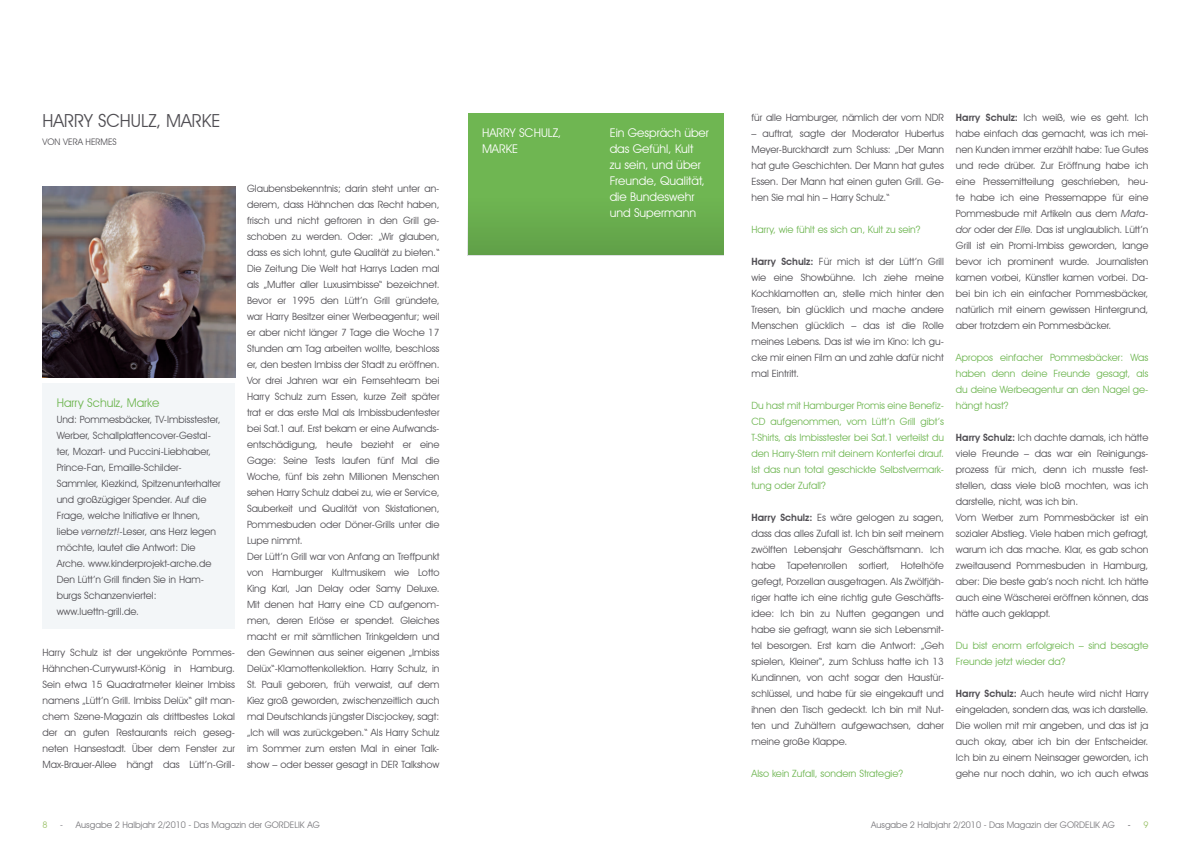
<style>
.page{position:relative;width:1191px;height:842px;background:#fff}
.page>*{position:absolute;margin:0;border:0;box-sizing:border-box;transform-origin:0 0}
.t1{font:18px "Avant Garde IT Cby BT";color:#504e53}
.t2{font:12px/16px "Avant Garde IT Cby BT";color:#fff}
.t3{font:12px "Avant Garde IT Cby BT";color:#6fb652}
.t4{font:10px/16px "Avant Garde IT Cby BT";color:#504e53;text-align:justify}
.t5{font:10px/16px "Avant Garde IT Cby BT";color:#6fb652;text-align:justify}
.t6{font:9px "Avant Garde IT Cby BT";color:#77767a}
.t7{font:9px "Avant Garde IT Cby BT";color:#504e53}
.t8{font:9px "Avant Garde IT Cby BT";color:#98c065}
.s1{font-style:italic}
.s2{font-weight:600}
.s3{color:#98c065}
</style>
<div class="page">
<div style="left:468px;top:113px;width:255px;height:142px;background:linear-gradient(to bottom,#73bc55,#65a84b)"></div>
<div style="left:43px;top:383px;width:192px;height:246px;background:#f3f6f8"></div>
<img style="left:43px;top:186px;width:192px;height:192px">
<h1 class="t1" style="left:43px;top:110px;width:76px">Harry Schul</h1>
<h1 class="t1" style="left:148px;top:110px;width:44px">z, Marke</h1>
<p class="t7" style="left:43px;top:136px;width:7px">von</p>
<p class="t7" style="left:63px;top:136px;width:11px">Vera</p>
<p class="t7" style="left:86px;top:136px;width:12px">Hermes</p>
<p class="t3" style="left:57px;top:395px;width:104px">Harry Schulz, Marke</p>
<p class="t4" style="left:57px;top:411px;width:166px;text-align:left">Und: Pommesbäcker, TV-Imbisstester, Werber, Schallplattencover-Gestal&shy;ter, Mozart- und Puccini-Liebhaber, Prince-Fan, Emaille-Schilder-Sammler, Kiezkind, Spitzenunterhalter und großzügiger Spender. Auf die Frage, welche Initiative er Ihnen, liebe <span class="s1">vernetzt!-</span>Leser, ans Herz legen möchte, lautet die Antwort: Die Arche. www.kinderprojekt-arche.de Den Lütt’n Grill finden Sie in Ham&shy;burgs Schanzenviertel: www.luettn-grill.de.</p>
<p class="t4" style="left:43px;top:644px;width:194px">Harry Schulz ist der ungekrönte Pommes-Hähnchen-Currywurst-König in Hamburg.<br>Sein etwa 15 Quadratmeter kleiner Imbiss namens „Lütt’n Grill. Imbiss Delüx“ gilt man&shy;chem Szene-Magazin als drittbestes Lokal der an guten Restaurants reich geseg&shy;neten Hansestadt. Über dem Fenster zur Max-Brauer-Allee hängt das Lütt’n-Grill-</p>
<p class="t4" style="left:247px;top:180px;width:194px;text-align:left">Glaubensbekenntnis; darin steht unter an&shy;derem, dass Hähnchen das Recht haben, frisch und nicht gefroren in den Grill ge&shy;schoben zu werden. Oder: „Wir glauben, dass es sich lohnt, gute Qualität zu bieten.“ Die Zeitung Die Welt hat Harrys Laden mal als „Mutter aller Luxusimbisse“ bezeichnet.<br>Bevor er 1995 den Lütt’n Grill gründete, war Harry Besitzer einer Werbeagentur; weil er aber nicht länger 7 Tage die Woche 17<br>Stunden am Tag arbeiten wollte, beschloss er, den besten Imbiss der Stadt zu eröffnen.<br>Vor drei Jahren war ein Fernsehteam bei Harry Schulz zum Essen, kurze Zeit später trat er das erste Mal als Imbissbudentester bei Sat.1 auf. Erst bekam er eine Aufwands&shy;entschädigung, heute bezieht er eine Gage: Seine Tests laufen fünf Mal die Woche, fünf bis zehn Millionen Menschen sehen Harry Schulz dabei zu, wie er Service, Sauberkeit und Qualität von Skistationen, Pommesbuden oder Döner-Grills unter die Lupe nimmt.<br>Der Lütt’n Grill war von Anfang an Treffpunkt von Hamburger Kultmusikern wie Lotto King Karl, Jan Delay oder Samy Deluxe.<br>Mit denen hat Harry eine CD aufgenom&shy;men, deren Erlöse er spendet. Gleiches macht er mit sämtlichen Trinkgeldern und den Gewinnen aus seiner eigenen „Imbiss Delüx“-Klamottenkollektion. Harry Schulz, in St. Pauli geboren, früh verwaist, auf dem Kiez groß geworden, zwischenzeitlich auch mal Deutschlands jüngster Discjockey, sagt: „Ich will was zurückgeben.“ Als Harry Schulz im Sommer zum ersten Mal in einer Talk&shy;show – oder besser gesagt in DER Talkshow</p>
<p class="t2" style="left:482px;top:124px;width:51px">Harry Schul</p>
<p class="t2" style="left:553px;top:124px;width:10px">z,</p>
<p class="t2" style="left:482px;top:140px;width:18px">Marke</p>
<p class="t2" style="left:609px;top:124px;width:101px">Ein Gespräch über das Gefühl, Kult<br>zu sein, und über<br>Freunde, Qualität, die Bundeswehr und Supermann</p>
<p class="t4" style="left:751px;top:109px;width:194px">für alle Hamburger, nämlich der vom NDR</p>
<p class="t4" style="left:751px;top:125px;width:194px">– auftrat, sagte der Moderator Hubertus Meyer-Burckhardt zum Schluss: „Der Mann hat gute Geschichten. Der Mann hat gutes Essen. Der Mann hat einen guten Grill. Ge&shy;hen Sie mal hin – Harry Schulz.“</p>
<p class="t5" style="left:751px;top:221px;width:170px">Harry, wie fühlt es sich an, Kult zu sein?</p>
<p class="t4" style="left:751px;top:253px;width:194px"><span class="s2">Harry Schulz:</span> Für mich ist der Lütt’n Grill wie eine Showbühne. Ich ziehe meine Kochklamotten an, stelle mich hinter den Tresen, bin glücklich und mache andere Menschen glücklich – das ist die Rolle meines Lebens. Das ist wie im Kino: Ich gu&shy;cke mir einen Film an und zahle dafür nicht mal Eintritt.</p>
<p class="t5" style="left:751px;top:397px;width:194px">Du hast mit Hamburger Promis eine Benefiz-CD aufgenommen, vom Lütt’n Grill gibt’s T-Shirts, als Imbisstester bei Sat.1 verteilst du den Harry-Stern mit deinem Konterfei drauf.<br>Ist das nun total geschickte Selbstvermark&shy;tung oder Zufall?</p>
<p class="t4" style="left:751px;top:509px;width:194px"><span class="s2">Harry Schulz:</span> Es wäre gelogen zu sagen, dass das alles Zufall ist. Ich bin seit meinem zwölften Lebensjahr Geschäftsmann. Ich habe Tapetenrollen sortiert, Hotelhöfe gefegt, Porzellan ausgetragen. Als Zwölfjäh&shy;riger hatte ich eine richtig gute Geschäfts&shy;idee: Ich bin zu Nutten gegangen und habe sie gefragt, wann sie sich Lebensmit&shy;tel besorgen. Erst kam die Antwort: „Geh spielen, Kleiner“, zum Schluss hatte ich 13<br>Kundinnen, von acht sogar den Haustür&shy;schlüssel, und habe für sie eingekauft und ihnen den Tisch gedeckt. Ich bin mit Nut&shy;ten und Zuhältern aufgewachsen, daher meine große Klappe.</p>
<p class="t5" style="left:751px;top:765px;width:153px">Also kein Zufall, sondern Strategie?</p>
<p class="t4" style="left:956px;top:109px;width:194px"><span class="s2">Harry Schulz:</span> Ich weiß, wie es geht. Ich habe einfach das gemacht, was ich mei&shy;nen Kunden immer erzählt habe: Tue Gutes und rede drüber. Zur Eröffnung habe ich eine Pressemitteilung geschrieben, heu&shy;te habe ich eine Pressemappe für eine Pommesbude mit Artikeln aus dem <span class="s1">Mata&shy;dor</span> oder der <span class="s1">Elle.</span> Das ist unglaublich. Lütt’n Grill ist ein Promi-Imbiss geworden, lange bevor ich prominent wurde. Journalisten kamen vorbei, Künstler kamen vorbei. Da&shy;bei bin ich ein einfacher Pommesbäcker, natürlich mit einem gewissen Hintergrund, aber trotzdem ein Pommesbäcker.</p>
<p class="t5" style="left:956px;top:349px;width:194px">Apropos einfacher Pommesbäcker: Was haben denn deine Freunde gesagt, als du deine Werbeagentur an den Nagel ge&shy;hängt hast?</p>
<p class="t4" style="left:956px;top:429px;width:194px;text-align:left"><span class="s2">Harry Schulz:</span> Ich dachte damals, ich hätte viele Freunde – das war ein Reinigungs&shy;prozess für mich, denn ich musste fest&shy;stellen, dass viele bloß mochten, was ich darstelle, nicht, was ich bin.<br>Vom Werber zum Pommesbäcker ist ein sozialer Abstieg. Viele haben mich gefragt, warum ich das mache. Klar, es gab schon zweitausend Pommesbuden in Hamburg, aber: Die beste gab’s noch nicht. Ich hätte auch eine Wäscherei eröffnen können, das hätte auch geklappt.</p>
<p class="t5" style="left:956px;top:637px;width:194px">Du bist enorm erfolgreich – sind besagte<br>Freunde jetzt wieder da?</p>
<p class="t4" style="left:956px;top:685px;width:194px"><span class="s2">Harry Schulz:</span> Auch heute wird nicht Harry eingeladen, sondern das, was ich darstelle.<br>Die wollen mit mir angeben, und das ist ja auch okay, aber ich bin der Entscheider.<br>Ich bin zu einem Neinsager geworden, ich gehe nur noch dahin, wo ich auch etwas</p>
<p class="t8" style="left:43px;top:819px;width:7px">8</p>
<p class="t6" style="left:60px;top:819px;width:261px">- Ausgabe 2 Halbjahr 2/2010 - Das Magazin der GORDELIK AG</p>
<p class="t6" style="left:871px;top:819px;width:245px">Ausgabe 2 Halbjahr 2/2010 - Das Magazin der GORDELIK AG</p>
<p class="t7" style="left:1127px;top:819px;width:22px">- <span class="s3">9</span></p>
</div>
